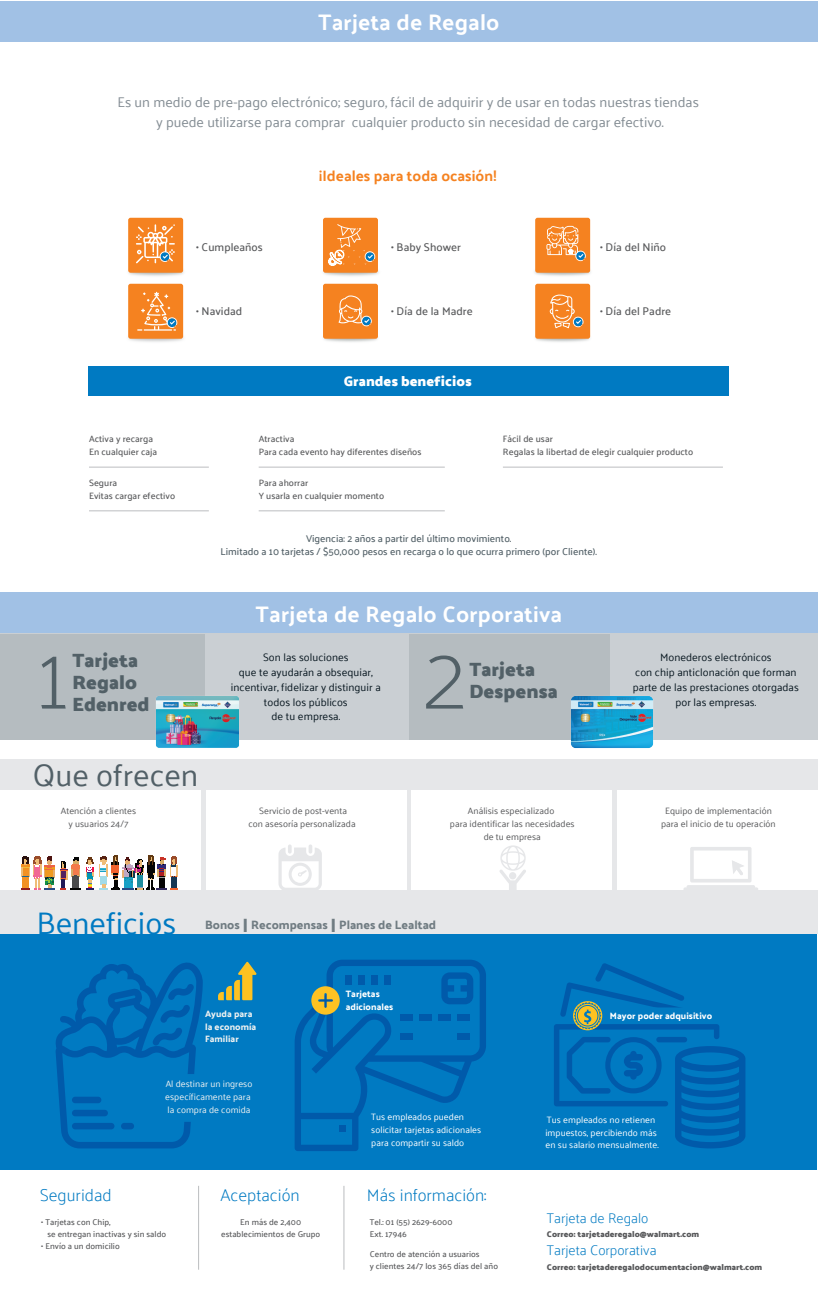
<style>
.page{position:relative;width:818px;height:1316px;background:#fff}
.page>*{position:absolute;margin:0;border:0;box-sizing:border-box;transform-origin:0 0}
.t1{font:100 91.6px "Palanquin";color:#526067}
.t2{font:31.08px "Palanquin";color:#007ac2}
.t3{font:31.08px "Palanquin";color:#526067}
.t4{font:700 22.44px "Palanquin";letter-spacing:.01em;color:#fff}
.t5{font:700 19.6px/21.9px "Palanquin Dark";color:#526067}
.t6{font:200 17.16px "Palanquin";color:#007ac2}
.t7{font:700 14.96px "Palanquin";color:#f58220}
.t8{font:700 14.16px "Palanquin Dark";color:#fff}
.t9{font:14.08px/19.2px "Palanquin";color:#838c93;text-align:center}
.t10{font:200 14px "Palanquin";color:#007ac2}
.t11{font:500 12.08px "Palanquin Dark";color:#707c82}
.t12{font:500 11.2px "Palanquin";letter-spacing:.005em;color:#58595b}
.t13{font:10.8px/14.8px "Palanquin";letter-spacing:.005em;color:#081720;text-align:center}
.t14{font:500 10px/13.2px "Palanquin";color:#526067;text-align:center}
.t15{font:500 9.2px/12.8px "Palanquin";letter-spacing:.005em;color:#58595b}
.t16{font:9.2px/12.8px "Palanquin";letter-spacing:.005em;color:#58595b;text-align:center}
.t17{font:9.2px/12.8px "Palanquin";letter-spacing:.005em;color:#fff}
.t18{font:9.2px/12.8px "Palanquin";letter-spacing:.005em;color:#eef1f1}
.t19{font:500 9.2px/12.8px "Palanquin Dark";letter-spacing:.005em;color:#fff}
.t20{font:500 9.2px/12.8px "Palanquin Dark";letter-spacing:.005em;color:#eef1f1}
.t21{font:500 8.44px/11.7px "Palanquin";letter-spacing:.005em;color:#58595b}
.t22{font:700 8.44px "Palanquin Dark";letter-spacing:.005em;color:#58595b}
.s1{font-size:19.2px}
</style>
<div class="page">
<div style="left:0;top:26px;width:817px;height:1144px;background:#007ac2"></div>
<div style="left:0;top:39px;width:817px;height:852px;background:#fff"></div>
<div style="left:0;top:759px;width:818px;height:174px;background:#e6e7e9"></div>
<div style="left:89px;top:366px;width:640px;height:29px;background:#007ac2"></div>
<img style="left:128px;top:255px;width:56px;height:34px">
<div style="left:128px;top:218px;width:55px;height:55px;background:#f58220;border-radius:2px"></div>
<svg style="left:136px;top:224px;width:39px;height:39px"></svg>
<img style="left:128px;top:321px;width:56px;height:21px">
<div style="left:128px;top:284px;width:55px;height:55px;background:#f58220;border-radius:2px"></div>
<svg style="left:137px;top:292px;width:40px;height:39px"></svg>
<img style="left:323px;top:271px;width:56px;height:14px">
<div style="left:323px;top:218px;width:55px;height:55px;background:#f58220;border-radius:2px"></div>
<svg style="left:328px;top:224px;width:47px;height:42px"></svg>
<div style="left:323px;top:284px;width:55px;height:55px;background:#f58220;border-radius:2px"></div>
<svg style="left:338px;top:295px;width:34px;height:31px"></svg>
<div style="left:535px;top:284px;width:55px;height:55px;background:#f58220;border-radius:2px"></div>
<svg style="left:550px;top:294px;width:33px;height:35px"></svg>
<img style="left:534px;top:255px;width:57px;height:34px">
<div style="left:535px;top:218px;width:55px;height:55px;background:#f58220;border-radius:2px"></div>
<svg style="left:546px;top:226px;width:40px;height:35px"></svg>
<hr style="left:89px;top:467px;width:120px;height:1px;background:#bcbdc0">
<hr style="left:89px;top:510px;width:120px;height:1px;background:#bcbdc0">
<hr style="left:259px;top:467px;width:186px;height:1px;background:#bcbdc0">
<hr style="left:259px;top:510px;width:186px;height:1px;background:#bcbdc0">
<hr style="left:503px;top:467px;width:220px;height:1px;background:#bcbdc0">
<svg style="left:56px;top:962px;width:147px;height:186px"></svg>
<div style="left:72px;top:1096px;width:29px;height:7px;background:#005aaa;border-radius:3px"></div>
<div style="left:72px;top:1110px;width:36px;height:6px;background:#005aaa;border-radius:3px"></div>
<div style="left:72px;top:1123px;width:42px;height:6px;background:#005aaa;border-radius:3px"></div>
<div style="left:121px;top:1123px;width:13px;height:6px;background:#005aaa;border-radius:3px"></div>
<div style="left:141px;top:1074px;width:136px;height:48px;background:#007ac2;border-radius:5px"></div>
<div style="left:0;top:791px;width:201px;height:99px;background:#fff"></div>
<div style="left:0;top:633px;width:818px;height:106px;background:#cacfd3"></div>
<div style="left:206px;top:791px;width:200px;height:99px;background:#fff"></div>
<div style="left:0;top:634px;width:205px;height:105px;background:#b5bcc0"></div>
<div style="left:410px;top:634px;width:200px;height:105px;background:#b5bcc0"></div>
<div style="left:411px;top:791px;width:201px;height:99px;background:#fff"></div>
<div style="left:617px;top:791px;width:200px;height:99px;background:#fff"></div>
<svg style="left:218px;top:962px;width:39px;height:38px"></svg>
<svg style="left:295px;top:959px;width:191px;height:192px"></svg>
<svg style="left:554px;top:963px;width:191px;height:185px"></svg>
<hr style="left:198px;top:1186px;width:1px;height:83px;background:#bbbdbf">
<hr style="left:344px;top:1186px;width:1px;height:83px;background:#bbbdbf">
<hr style="left:683px;top:887px;width:75px;height:4px;background:#e6e7e9;border-radius:2px">
<hr style="left:687px;top:885px;width:68px;height:3px;background:#e6e7e9;border-radius:2px">
<svg style="left:690px;top:847px;width:61px;height:35px"></svg>
<svg style="left:86px;top:858px;width:8px;height:32px"></svg>
<svg style="left:21px;top:856px;width:59px;height:34px"></svg>
<svg style="left:100px;top:855px;width:78px;height:35px"></svg>
<svg style="left:499px;top:845px;width:27px;height:45px"></svg>
<svg style="left:278px;top:844px;width:44px;height:46px"></svg>
<div style="left:0;top:1px;width:818px;height:41px;background:#a1c1e5"></div>
<div style="left:0;top:592px;width:818px;height:41px;background:#a1c1e5"></div>
<img style="left:152px;top:696px;width:91px;height:52px">
<img style="left:566px;top:696px;width:91px;height:53px">
<h3 class="t4" style="left:319px;top:9px;width:182px">Tarjeta de Regalo</h3>
<h3 class="t9" style="left:117px;top:93px;width:583px">Es un medio de pre-pago electrónico; seguro, fácil de adquirir y de usar en todas nuestras tiendas y puede utilizarse para comprar cualquier producto sin necesidad de cargar efectivo.</h3>
<p class="t12" style="left:196px;top:240px;width:68px">• Cumpleaños</p>
<p class="t12" style="left:196px;top:305px;width:48px">• Navidad</p>
<h3 class="t7" style="left:319px;top:167px;width:180px">¡Ideales para toda ocasión!</h3>
<p class="t12" style="left:391px;top:240px;width:71px">• Baby Shower</p>
<p class="t12" style="left:391px;top:305px;width:83px">• Día de la Madre</p>
<p class="t12" style="left:600px;top:240px;width:67px">• Día del Niño</p>
<p class="t12" style="left:600px;top:305px;width:73px">• Día del Padre</p>
<p class="t15" style="left:89px;top:433px;width:70px">Activa y recarga<br>En cualquier caja</p>
<p class="t15" style="left:89px;top:477px;width:88px">Segura<br>Evitas cargar efectivo</p>
<h3 class="t8" style="left:344px;top:373px;width:130px">Grandes beneficios</h3>
<p class="t15" style="left:259px;top:433px;width:164px">Atractiva<br>Para cada evento hay diferentes diseños</p>
<p class="t15" style="left:259px;top:477px;width:127px">Para ahorrar<br>Y usarla en cualquier momento</p>
<p class="t15" style="left:503px;top:433px;width:192px">Fácil de usar<br>Regalas la libertad de elegir cualquier producto</p>
<p class="t14" style="left:221px;top:532px;width:378px">Vigencia: 2 años a partir del último movimiento.<br>Limitado a 10 tarjetas / $50,000 pesos en recarga o lo que ocurra primero (por Cliente).</p>
<h3 class="t4" style="left:256px;top:601px;width:308px">Tarjeta de Regalo Corporativa</h3>
<p class="t13" style="left:231px;top:650px;width:151px">Son las soluciones<br>que te ayudarán a obsequiar, incentivar, fidelizar y distinguir a todos los públicos<br>de tu empresa.</p>
<p class="t13" style="left:633px;top:650px;width:167px">Monederos electrónicos<br>con chip anticlonación que forman parte de las prestaciones otorgadas por las empresas.</p>
<h1 class="t1" style="left:36px;top:623px;width:35px">1</h1>
<h3 class="t5" style="left:73px;top:649px;width:79px">Tarjeta<br>Regalo<br>Edenred</h3>
<h1 class="t1" style="left:423px;top:623px;width:45px">2</h1>
<h3 class="t5" style="left:469px;top:659px;width:90px">Tarjeta<br>Despensa</h3>
<h2 class="t3" style="left:32px;top:757px;width:167px">Que ofrecen</h2>
<p class="t16" style="left:61px;top:804px;width:77px">Atención a clientes y usuarios 24/7</p>
<p class="t16" style="left:248px;top:804px;width:109px">Servicio de post-venta<br>con asesoría personalizada</p>
<p class="t16" style="left:450px;top:804px;width:126px">Análisis especializado<br>para identificar las necesidades de tu empresa</p>
<p class="t16" style="left:661px;top:804px;width:116px">Equipo de implementación para el inicio de tu operación</p>
<h2 class="t2" style="left:36px;top:904px;width:141px">Beneficios</h2>
<p class="t11" style="left:205px;top:918px;width:233px">Bonos <span class="s1">I</span> Recompensas <span class="s1">I</span> Planes de Lealtad</p>
<p class="t20" style="left:205px;top:1007px;width:53px">Ayuda para la economía<br>Familiar</p>
<p class="t18" style="left:165px;top:1077px;width:89px">Al destinar un ingreso específicamente para la compra de comida</p>
<p class="t19" style="left:346px;top:987px;width:49px">Tarjetas adicionales</p>
<p class="t19" style="left:610px;top:1009px;width:104px">Mayor poder adquisitivo</p>
<p class="t17" style="left:371px;top:1110px;width:111px">Tus empleados pueden solicitar tarjetas adicionales para compartir su saldo</p>
<p class="t17" style="left:545px;top:1113px;width:115px">Tus empleados no retienen impuestos, percibiendo más en su salario mensualmente.</p>
<h3 class="t6" style="left:40px;top:1184px;width:73px">Seguridad</h3>
<h3 class="t6" style="left:220px;top:1184px;width:81px">Aceptación</h3>
<h3 class="t6" style="left:367px;top:1184px;width:121px">Más información:</h3>
<p class="t21" style="left:47px;top:1216px;width:120px;text-indent:-6px">• Tarjetas con Chip,<br>se entregan inactivas y sin saldo</p>
<p class="t21" style="left:41px;top:1240px;width:80px">• Envío a un domicilio</p>
<p class="t21" style="left:221px;top:1216px;width:101px;text-align:center">En más de 2,400 establecimientos de Grupo</p>
<p class="t21" style="left:370px;top:1216px;width:84px">Tel.: 01 (55) 2629-6000<br>Ext. 17946</p>
<p class="t21" style="left:370px;top:1248px;width:130px">Centro de atención a usuarios<br>y clientes 24/7 los 365 días del año</p>
<p class="t10" style="left:547px;top:1209px;width:103px">Tarjeta de Regalo</p>
<p class="t22" style="left:547px;top:1229px;width:154px">Correo: tarjetaderegalo@walmart.com</p>
<p class="t10" style="left:547px;top:1242px;width:111px">Tarjeta Corporativa</p>
<p class="t22" style="left:547px;top:1261px;width:217px">Correo: tarjetaderegalodocumentacion@walmart.com</p>
</div>
